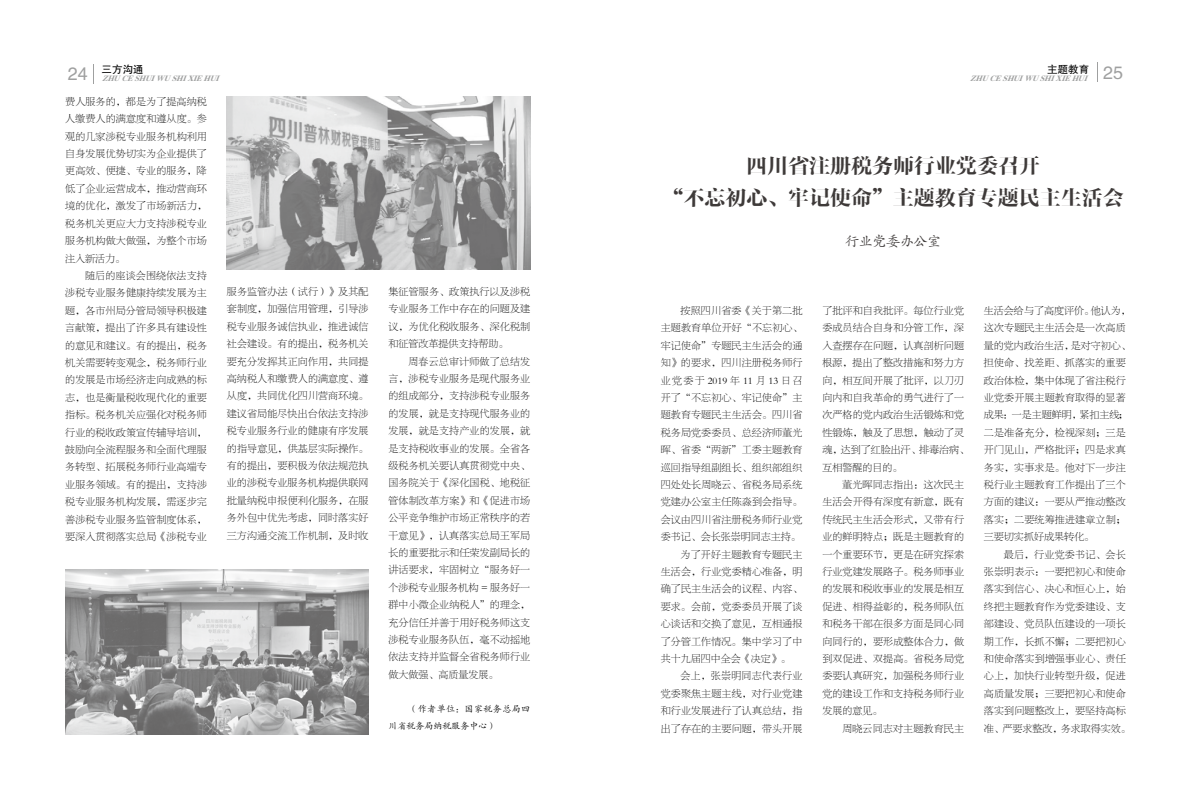
<style>
.page{position:relative;width:1191px;height:808px;background:#fff}
.page>*{position:absolute;margin:0;border:0;box-sizing:border-box;transform-origin:0 0}
.t1{font:21px/32px "FZFYSJW GB1 0";color:#3e3a39;text-align:center}
.t2{font:18px "FZHTJW GB1 0";color:#9fa0a0}
.t3{font:14px "FZKTK GBK1 0";letter-spacing:-.025em;color:#3e3a39}
.t4{font:10.5px "FZHTJW GB1 0";color:#000}
.t5{font:10px/17.4px "FZBSK GBK1 0";letter-spacing:.015em;color:#000;text-align:justify}
.t6{font:9px/17.4px "FZKTK GBK1 0";color:#000}
.t7{font:italic 8px "FZXBSJW GB1 0";color:#9fa0a0}
</style>
<div class="page">
<img style="left:65px;top:570px;width:304px;height:164px">
<img style="left:227px;top:96px;width:303px;height:173px">
<svg style="left:1097px;top:62px;width:1px;height:20px"></svg>
<p class="t4" style="left:102px;top:64px;width:43px">三方沟通</p>
<p class="t5" style="left:65px;top:93px;width:143px">费人服务的，都是为了提高纳税人缴费人的满意度和遵从度。参观的几家涉税专业服务机构利用自身发展优势切实为企业提供了更高效、便捷、专业的服务，降低了企业运营成本，推动营商环境的优化，激发了市场新活力，税务机关更应大力支持涉税专业服务机构做大做强，为整个市场注入新活力。</p>
<p class="t5" style="left:65px;top:267px;width:143px;text-indent:20px">随后的座谈会围绕依法支持涉税专业服务健康持续发展为主题，各市州局分管局领导积极建言献策，提出了许多具有建设性的意见和建议。有的提出，税务机关需要转变观念，税务师行业的发展是市场经济走向成熟的标志，也是衡量税收现代化的重要指标。税务机关应强化对税务师行业的税收政策宣传辅导培训，鼓励向全流程服务和全面代理服务转型、拓展税务师行业高端专业服务领域。有的提出，支持涉税专业服务机构发展，需逐步完善涉税专业服务监管制度体系，要深入贯彻落实总局《涉税专业</p>
<h2 class="t2" style="left:68px;top:64px;width:21px">24</h2>
<p class="t7" style="left:102px;top:74px;width:122px">ZHUCESHUIWUSHIXIEHUI</p>
<p class="t5" style="left:227px;top:283px;width:143px">服务监管办法（试行）》及其配套制度，加强信用管理，引导涉税专业服务诚信执业，推进诚信社会建设。有的提出，税务机关要充分发挥其正向作用，共同提高纳税人和缴费人的满意度、遵从度，共同优化四川营商环境。建议省局能尽快出台依法支持涉税专业服务行业的健康有序发展的指导意见，供基层实际操作。有的提出，要积极为依法规范执业的涉税专业服务机构提供联网批量纳税申报便利化服务，在服务外包中优先考虑，同时落实好三方沟通交流工作机制，及时收</p>
<p class="t5" style="left:388px;top:283px;width:143px">集征管服务、政策执行以及涉税专业服务工作中存在的问题及建议，为优化税收服务、深化税制和征管改革提供支持帮助。</p>
<p class="t5" style="left:388px;top:353px;width:143px;text-indent:20px">周春云总审计师做了总结发言，涉税专业服务是现代服务业的组成部分，支持涉税专业服务的发展，就是支持现代服务业的发展，就是支持产业的发展，就是支持税收事业的发展。全省各级税务机关要认真贯彻党中央、国务院关于《深化国税、地税征管体制改革方案》和《促进市场公平竞争维护市场正常秩序的若干意见》，认真落实总局王军局长的重要批示和任荣发副局长的讲话要求，牢固树立“服务好一个涉税专业服务机构 = 服务好一群中小微企业纳税人”的理念，充分信任并善于用好税务师这支涉税专业服务队伍，毫不动摇地依法支持并监督全省税务师行业做大做强、高质量发展。</p>
<p class="t6" style="left:388px;top:700px;width:143px;text-indent:20px">（作者单位：国家税务总局四川省税务局纳税服务中心）</p>
<p class="t4" style="left:1047px;top:63px;width:43px">主题教育</p>
<p class="t7" style="left:970px;top:73px;width:122px">ZHUCESHUIWUSHIXIEHUI</p>
<h2 class="t2" style="left:1103px;top:63px;width:21px">25</h2>
<h1 class="t1" style="left:662px;top:150px;width:463px">四川省注册税务师行业党委召开<br>“不忘初心、牢记使命”主题教育专题民主生活会</h1>
<h3 class="t3" style="left:845px;top:234px;width:97px">行业党委办公室</h3>
<p class="t5" style="left:680px;top:302px;width:123px">按照四川省委《关于第二批</p>
<p class="t5" style="left:660px;top:319px;width:143px">主题教育单位开好“不忘初心、</p>
<p class="t5" style="left:660px;top:337px;width:143px">牢记使命”专题民主生活会的通</p>
<p class="t5" style="left:660px;top:354px;width:143px">知》的要求，四川注册税务师行</p>
<p class="t5" style="left:660px;top:372px;width:143px">业党委于 2019 年 11 月 13 日召</p>
<p class="t5" style="left:660px;top:389px;width:143px">开了“不忘初心、牢记使命”主</p>
<p class="t5" style="left:660px;top:406px;width:143px">题教育专题民主生活会。四川省</p>
<p class="t5" style="left:660px;top:424px;width:143px">税务局党委委员、总经济师董光</p>
<p class="t5" style="left:660px;top:441px;width:143px">晖、省委“两新”工委主题教育</p>
<p class="t5" style="left:660px;top:459px;width:143px">巡回指导组副组长、组织部组织</p>
<p class="t5" style="left:660px;top:476px;width:143px">四处处长周晓云、省税务局系统</p>
<p class="t5" style="left:660px;top:493px;width:143px">党建办公室主任陈淼到会指导。</p>
<p class="t5" style="left:660px;top:511px;width:143px">会议由四川省注册税务师行业党</p>
<p class="t5" style="left:660px;top:528px;width:141px">委书记、会长张崇明同志主持。</p>
<p class="t5" style="left:680px;top:546px;width:123px">为了开好主题教育专题民主</p>
<p class="t5" style="left:660px;top:563px;width:143px">生活会，行业党委精心准备，明</p>
<p class="t5" style="left:660px;top:580px;width:143px">确了民主生活会的议程、内容、</p>
<p class="t5" style="left:660px;top:598px;width:143px">要求。会前，党委委员开展了谈</p>
<p class="t5" style="left:660px;top:615px;width:143px">心谈话和交换了意见，互相通报</p>
<p class="t5" style="left:660px;top:633px;width:143px">了分管工作情况。集中学习了中</p>
<p class="t5" style="left:660px;top:650px;width:131px">共十九届四中全会《决定》。</p>
<p class="t5" style="left:680px;top:667px;width:123px">会上，张崇明同志代表行业</p>
<p class="t5" style="left:660px;top:685px;width:143px">党委聚焦主题主线，对行业党建</p>
<p class="t5" style="left:660px;top:702px;width:143px">和行业发展进行了认真总结，指</p>
<p class="t5" style="left:660px;top:720px;width:143px">出了存在的主要问题，带头开展</p>
<p class="t5" style="left:822px;top:302px;width:148px;text-align:left">了批评和自我批评。每位行业党委成员结合自身和分管工作，深入查摆存在问题，认真剖析问题根源，提出了整改措施和努力方向，相互间开展了批评，以刀刃向内和自我革命的勇气进行了一次严格的党内政治生活锻炼和党性锻炼，触及了思想，触动了灵魂，达到了红脸出汗、排毒治病、互相警醒的目的。</p>
<p class="t5" style="left:822px;top:476px;width:143px;text-indent:20px">董光晖同志指出：这次民主生活会开得有深度有新意，既有传统民主生活会形式，又带有行业的鲜明特点；既是主题教育的一个重要环节，更是在研究探索行业党建发展路子。税务师事业的发展和税收事业的发展是相互促进、相得益彰的，税务师队伍和税务干部在很多方面是同心同向同行的，要形成整体合力，做到双促进、双提高。省税务局党委要认真研究，加强税务师行业党的建设工作和支持税务师行业发展的意见。</p>
<p class="t5" style="left:842px;top:720px;width:123px">周晓云同志对主题教育民主</p>
<p class="t5" style="left:984px;top:302px;width:148px;text-align:left">生活会给与了高度评价。他认为，这次专题民主生活会是一次高质量的党内政治生活，是对守初心、担使命、找差距、抓落实的重要政治体检，集中体现了省注税行业党委开展主题教育取得的显著成果：一是主题鲜明，紧扣主线；二是准备充分，检视深刻；三是开门见山，严格批评；四是求真务实，实事求是。他对下一步注税行业主题教育工作提出了三个方面的建议：一要从严推动整改落实；二要统筹推进建章立制；三要切实抓好成果转化。</p>
<p class="t5" style="left:984px;top:546px;width:148px;text-align:left;text-indent:20px">最后，行业党委书记、会长张崇明表示：一要把初心和使命落实到信心、决心和恒心上，始终把主题教育作为党委建设、支部建设、党员队伍建设的一项长期工作，长抓不懈；二要把初心和使命落实到增强事业心、责任心上，加快行业转型升级，促进高质量发展；三要把初心和使命落实到问题整改上，要坚持高标准、严要求整改，务求取得实效。</p>
</div>
